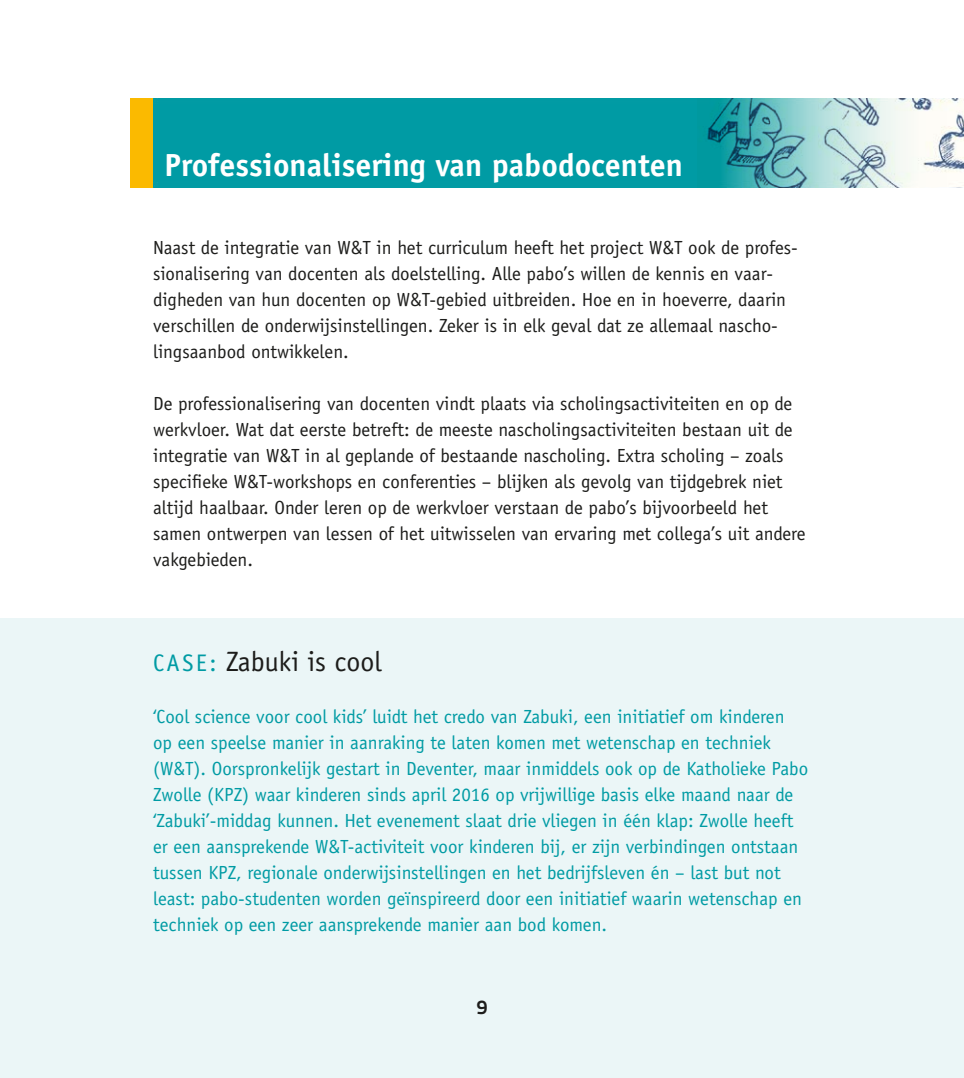
<style>
.page{position:relative;width:964px;height:1078px;background:#fff}
.page>*{position:absolute;margin:0;border:0;box-sizing:border-box;transform-origin:0 0}
.t1{font:700 32px "Officina Sans";color:#fff}
.t2{font:28px "Officina Sans";color:#1d1d1b}
.t3{font:700 20px "Titillium Text 22 L";color:#1d1d1b}
.t4{font:19px/26px "Officina Sans";color:#1d1d1b}
.t5{font:19px/26px "Officina Sans";color:#009ba4}
.s1{font-size:24px;color:#009ba4}
</style>
<div class="page">
<div style="left:153px;top:98px;width:794px;height:89px;background:#009ba4"></div>
<img style="left:703px;top:98px;width:261px;height:89px">
<div style="left:130px;top:98px;width:23px;height:89px;background:#fbba00"></div>
<div style="left:0;top:618px;width:964px;height:459px;background:#ebf6f7"></div>
<h1 class="t1" style="left:164px;top:145px;width:520px">Professionalisering van pabodocenten</h1>
<p class="t4" style="left:153px;top:235px;width:646px">Naast de integratie van W&amp;T in het curriculum heeft het project W&amp;T ook de profes&shy;sionalisering van docenten als doelstelling. Alle pabo’s willen de kennis en vaar&shy;digheden van hun docenten op W&amp;T-gebied uitbreiden. Hoe en in hoeverre, daarin verschillen de onderwijsinstellingen. Zeker is in elk geval dat ze allemaal nascho&shy;lingsaanbod ontwikkelen.</p>
<p class="t4" style="left:153px;top:391px;width:654px">De professionalisering van docenten vindt plaats via scholingsactiviteiten en op de werkvloer. Wat dat eerste betreft: de meeste nascholingsactiviteiten bestaan uit de integratie van W&amp;T in al geplande of bestaande nascholing. Extra scholing – zoals specifieke W&amp;T-workshops en conferenties – blijken als gevolg van tijdgebrek niet altijd haalbaar. Onder leren op de werkvloer verstaan de pabo’s bijvoorbeeld het samen ontwerpen van lessen of het uitwisselen van ervaring met collega’s uit andere vakgebieden.</p>
<h2 class="t2" style="left:153px;top:644px;width:230px"><span class="s1">CASE:</span> Zabuki is cool</h2>
<p class="t5" style="left:153px;top:703px;width:656px">‘Cool science voor cool kids’ luidt het credo van Zabuki, een initiatief om kinderen op een speelse manier in aanraking te laten komen met wetenschap en techniek (W&amp;T). Oorspronkelijk gestart in Deventer, maar inmiddels ook op de Katholieke Pabo Zwolle (KPZ) waar kinderen sinds april 2016 op vrijwillige basis elke maand naar de ‘Zabuki’-middag kunnen. Het evenement slaat drie vliegen in één klap: Zwolle heeft er een aansprekende W&amp;T-activiteit voor kinderen bij, er zijn verbindingen ontstaan tussen KPZ, regionale onderwijsinstellingen en het bedrijfsleven én – last but not least: pabo-studenten worden geïnspireerd door een initiatief waarin wetenschap en techniek op een zeer aansprekende manier aan bod komen.</p>
<p class="t3" style="left:477px;top:990px;width:12px">9</p>
</div>
